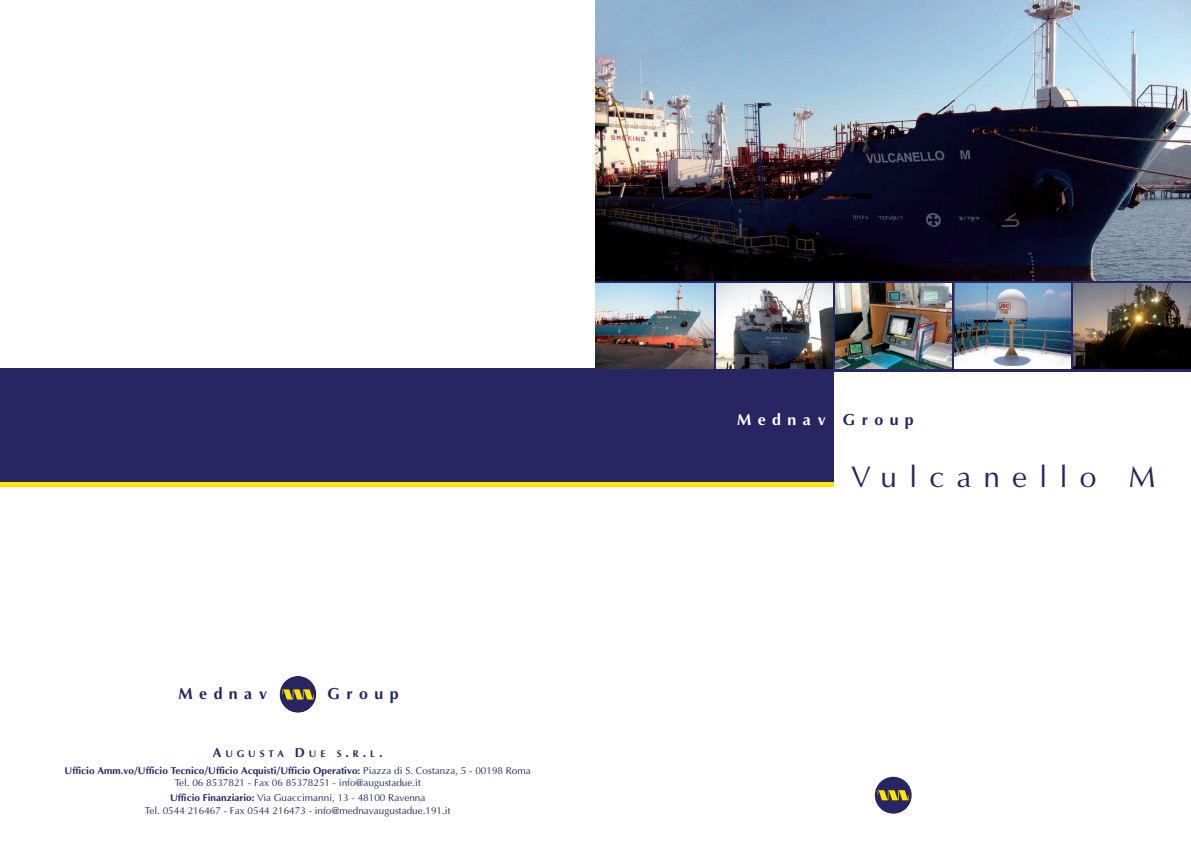
<style>
.page{position:relative;width:1191px;height:842px;background:#fff}
.page>*{position:absolute;margin:0;border:0;box-sizing:border-box;transform-origin:0 0}
.t1{font:30px "Optima";letter-spacing:.4em;color:#272663}
.t2{font:700 16px "Optima";letter-spacing:.4em;color:#272663}
.t3{font:700 16px "Optima";letter-spacing:.4em;color:#fff}
.t4{font:10px/12.2px "Optima";color:#272663;text-align:center}
.t5{font:700 9.8px "Optima";letter-spacing:.4em;color:#272663}
.s1{font-size:13px}
.s2{font-weight:700}
.s3{color:#272663}
</style>
<div class="page">
<svg style="left:595px;top:281px;width:596px;height:90px;background:#323168"></svg>
<img style="left:595px;top:0;width:596px;height:281px">
<div style="left:0;top:369px;width:595px;height:113px;background:#272663"></div>
<hr style="left:0;top:482px;width:595px;height:4px;background:#ffe601">
<div style="left:595px;top:369px;width:238px;height:113px;background:#272663"></div>
<hr style="left:595px;top:482px;width:238px;height:4px;background:#ffe601">
<img style="left:595px;top:283px;width:118px;height:86px">
<img style="left:716px;top:283px;width:116px;height:86px">
<img style="left:835px;top:283px;width:116px;height:86px">
<div style="left:954px;top:283px;width:116px;height:86px;background:#fff"></div>
<img style="left:954px;top:283px;width:116px;height:83px">
<img style="left:1073px;top:283px;width:118px;height:86px">
<div style="left:875px;top:777px;width:36px;height:37px;background:#272663;border-radius:50%"></div>
<svg style="left:877px;top:790px;width:32px;height:10px"></svg>
<div style="left:280px;top:676px;width:36px;height:37px;background:#272663;border-radius:50%"></div>
<svg style="left:282px;top:689px;width:32px;height:10px"></svg>
<h2 class="t2" style="left:179px;top:684px;width:90px">Mednav</h2>
<h2 class="t2" style="left:328px;top:684px;width:72px">Group</h2>
<p class="t5" style="left:213px;top:747px;width:171px"><span class="s1">A</span>UGUSTA <span class="s1">D</span>UE S<span class="s1">.</span>R<span class="s1">.</span>L<span class="s1">.</span></p>
<p class="t4" style="left:65px;top:765px;width:468px"><span class="s2">Ufficio Amm.vo/Ufficio Tecnico/Ufficio Acquisti/Ufficio Operativo:</span> Piazza di S. Costanza, 5 - 00198 Roma<br>Tel. 06 8537821 - Fax 06 85378251 - info@augustadue.it</p>
<p class="t4" style="left:145px;top:792px;width:307px"><span class="s2">Ufficio Finanziario:</span> Via Guaccimanni, 13 - 48100 Ravenna<br>Tel. 0544 216467 - Fax 0544 216473 - info@mednavaugustadue.191.it</p>
<h2 class="t3" style="left:737px;top:410px;width:178px">Mednav <span class="s3">Group</span></h2>
<h1 class="t1" style="left:850px;top:459px;width:306px">Vulcanello M</h1>
</div>
